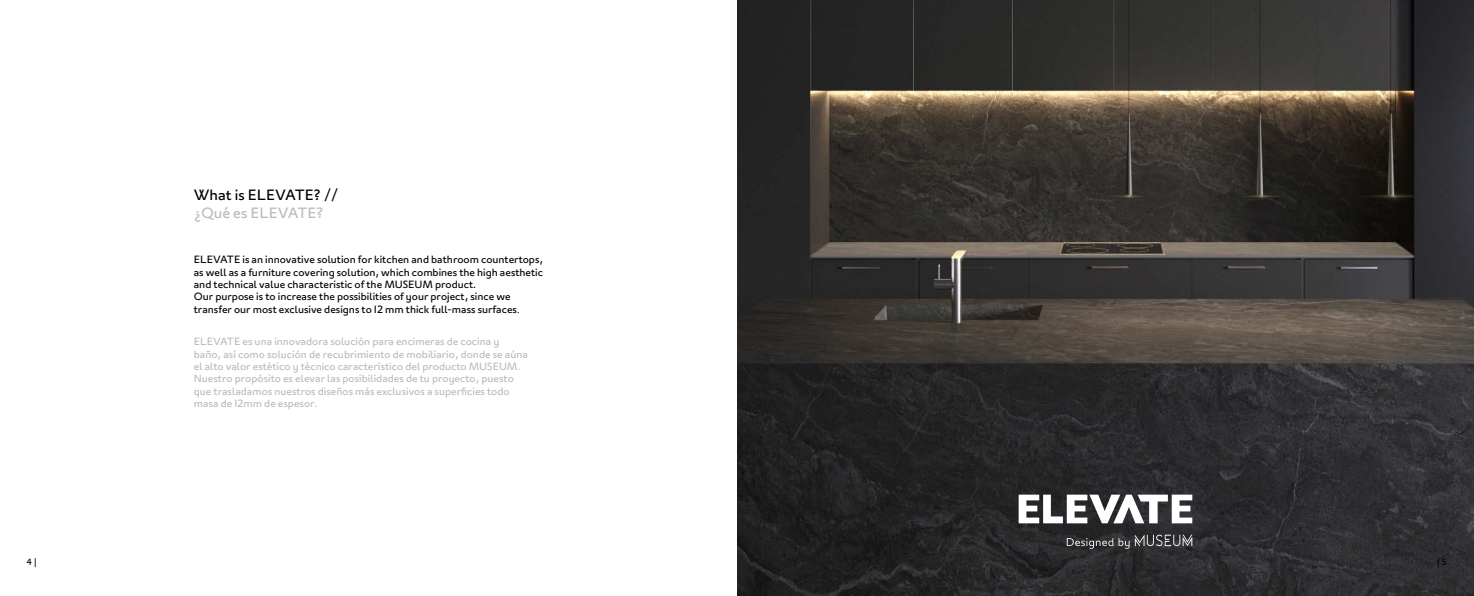
<style>
.page{position:relative;width:1474px;height:596px;background:#fff}
.page>*{position:absolute;margin:0;border:0;box-sizing:border-box;transform-origin:0 0}
.t1{font:14.88px "London";color:#000}
.t2{font:14.88px "London";color:#b7bcbf}
.t3{font:10.5px/12.2px "London";color:#b7bcbf}
.t4{font:10.5px/12.3px "London";color:#000}
.t5{font:8.75px "London";color:#000}
.s1{font-family:"Minion Pro"}
</style>
<div class="page">
<img style="left:737px;top:0;width:736px;height:595px">
<svg style="left:1066px;top:534px;width:126px;height:14px;background:#504f51"></svg>
<svg style="left:1018px;top:494px;width:174px;height:29px"></svg>
<h1 class="t1" style="left:194px;top:186px;width:146px">What is ELEVATE? //</h1>
<h1 class="t2" style="left:194px;top:203px;width:131px">¿Qué es ELEVATE?</h1>
<p class="t4" style="left:194px;top:253px;width:351px">ELEVATE is an innovative solution for kitchen and bathroom countertops, as well as a furniture covering solution, which combines the high aesthetic and technical value characteristic of the MUSEUM product.<br>Our purpose is to increase the possibilities of your project, since we transfer our most exclusive designs to 12 mm thick full-mass surfaces<span class="s1">.</span></p>
<p class="t3" style="left:194px;top:335px;width:335px">ELEVATE es una innovadora solución para encimeras de cocina y baño, así como solución de recubrimiento de mobiliario, donde se aúna el alto valor estético y técnico característico del producto MUSEUM.<br>Nuestro propósito es elevar las posibilidades de tu proyecto, puesto que trasladamos nuestros diseños más exclusivos a superficies todo masa de 12mm de espesor.</p>
<p class="t5" style="left:27px;top:556px;width:12px">4 |</p>
<p class="t5" style="left:1436px;top:556px;width:11px">| 5</p>
</div>
